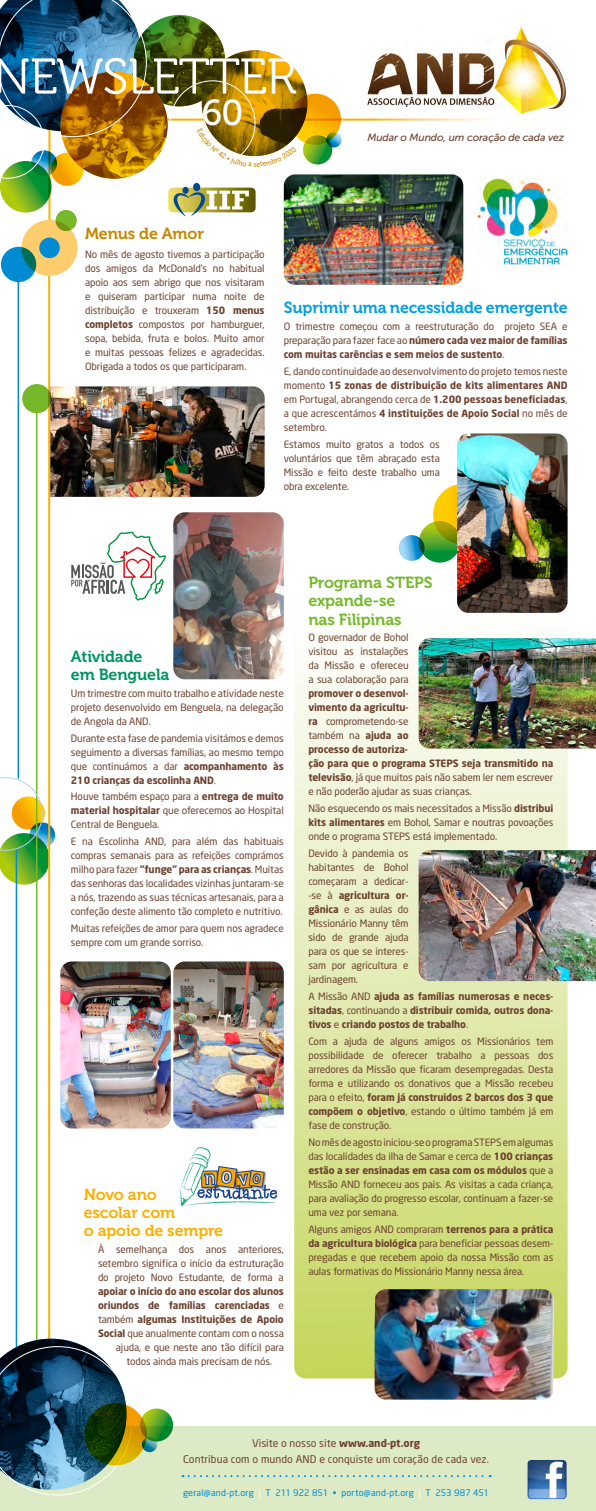
<style>
.page{position:relative;width:596px;height:1511px;background:#fff}
.page>*{position:absolute;margin:0;border:0;box-sizing:border-box;transform-origin:0 0}
.t1{font:50px "Museo 300";letter-spacing:-.015em;color:#fff}
.t2{font:36px "Museo 500";color:#fff}
.t3{font:16px/18px "Museo 700";letter-spacing:-.01em;color:#76b82a}
.t4{font:16px "Museo 700";letter-spacing:-.01em;color:#009fe3}
.t5{font:16px/18px "Museo 700";letter-spacing:-.01em;color:#f9b000}
.t6{font:16px/18px "Museo 700";letter-spacing:-.01em;color:#009460}
.t7{font:16px "Museo 700";letter-spacing:-.01em;color:#c78800}
.t8{font:10.5px/16px "Neo Sans";letter-spacing:.01em;color:#6d412e;text-align:center}
.t9{font:italic 10.5px "Museo Sans 500";letter-spacing:-.01em;color:#6d412e}
.t10{font:10px/14px "Neo Sans";letter-spacing:-.01em;color:#6d412e;text-align:justify}
.t11{font:700 10px/14px "Neo Sans";letter-spacing:-.01em;color:#6d412e}
.t12{font:9px "Neo Sans";letter-spacing:.015em;color:#008bd2}
.s1{font-weight:700}
.s2{font-weight:400}
.s3{color:#fff}
</style>
<div class="page">
<svg style="left:294px;top:664px;width:273px;height:714px;background:#dfe8a9"></svg>
<img style="left:50px;top:386px;width:214px;height:111px">
<hr style="left:18px;top:281px;width:1px;height:497px;background:#008bd2">
<img style="left:362px;top:26px;width:204px;height:93px">
<img style="left:201px;top:50px;width:106px;height:106px;border-radius:53px">
<svg style="left:289px;top:94px;width:52px;height:51px;background:#c98801"></svg>
<svg style="left:326px;top:132px;width:15px;height:15px"></svg>
<svg style="left:303px;top:135px;width:29px;height:29px"></svg>
<img style="left:133px;top:15px;width:92px;height:91px;border-radius:46px">
<img style="left:60px;top:72px;width:107px;height:107px;border-radius:54px">
<hr style="left:48px;top:130px;width:2px;height:98px;background:#f9b000">
<svg style="left:0;top:161px;width:52px;height:51px"></svg>
<svg style="left:51px;top:153px;width:33px;height:33px"></svg>
<img style="left:0;top:0;width:147px;height:179px">
<svg style="left:29px;top:822px;width:26px;height:26px"></svg>
<hr style="left:48px;top:252px;width:2px;height:1258px;background:#f9b000">
<hr style="left:36px;top:413px;width:1px;height:1097px;background:#76b82a">
<svg style="left:0;top:777px;width:49px;height:107px"></svg>
<div style="left:21px;top:220px;width:56px;height:56px;background:#fdcc6d;border-radius:50%"></div>
<div style="left:39px;top:237px;width:21px;height:21px;background:#008bd2;border-radius:50%"></div>
<svg style="left:1px;top:247px;width:35px;height:35px"></svg>
<svg style="left:56px;top:210px;width:20px;height:20px"></svg>
<div style="left:56px;top:210px;width:21px;height:21px;border:1px solid #76b82a;border-radius:50%"></div>
<hr style="left:16px;top:849px;width:1px;height:661px;background:#008bd2">
<div style="left:22px;top:384px;width:29px;height:29px;background:#76b82a;border-radius:50%"></div>
<div style="left:193px;top:183px;width:7px;height:8px;background:#004994;border-radius:50%"></div>
<svg style="left:168px;top:185px;width:87px;height:31px"></svg>
<div style="left:0;top:1426px;width:595px;height:84px;background:#dceac5"></div>
<svg style="left:182px;top:1475px;width:308px;height:1px"></svg>
<svg style="left:0;top:1338px;width:132px;height:157px"></svg>
<svg style="left:84px;top:1402px;width:63px;height:63px;background:#585b03"></svg>
<svg style="left:142px;top:1436px;width:15px;height:15px"></svg>
<svg style="left:140px;top:1408px;width:33px;height:33px"></svg>
<img style="left:527px;top:1460px;width:39px;height:39px">
<svg style="left:71px;top:531px;width:95px;height:69px"></svg>
<svg style="left:398px;top:484px;width:59px;height:79px"></svg>
<svg style="left:180px;top:1147px;width:97px;height:59px"></svg>
<img style="left:418px;top:850px;width:177px;height:131px">
<img style="left:477px;top:179px;width:90px;height:85px">
<img style="left:374px;top:1288px;width:179px;height:111px">
<img style="left:283px;top:174px;width:180px;height:111px">
<img style="left:457px;top:433px;width:110px;height:180px">
<img style="left:173px;top:512px;width:110px;height:167px">
<img style="left:60px;top:961px;width:111px;height:167px">
<img style="left:173px;top:961px;width:110px;height:167px">
<img style="left:418px;top:638px;width:177px;height:110px">
<svg style="left:207px;top:128px;width:89px;height:29px"></svg>
<h1 class="t1" style="left:-8px;top:49px;width:305px">NEWSLETTER</h1>
<h2 class="t2" style="left:202px;top:93px;width:43px">60</h2>
<p class="t9" style="left:367px;top:132px;width:198px">Mudar o Mundo, um coração de cada vez</p>
<h3 class="t7" style="left:85px;top:224px;width:120px">Menus de Amor</h3>
<p class="t10" style="left:85px;top:247px;width:181px">No mês de agosto tivemos a participação dos amigos da McDonald’s no habitual apoio aos sem abrigo que nos visitaram e quiseram participar numa noite de distribuição e trouxeram <span class="s1">150 menus completos</span> compostos por hamburguer, sopa, bebida, fruta e bolos. Muito amor e muitas pessoas felizes e agradecidas.<br>Obrigada a todos os que participaram.</p>
<h3 class="t4" style="left:283px;top:299px;width:285px">Suprimir uma necessidade emergente</h3>
<p class="t10" style="left:283px;top:319px;width:285px">O trimestre começou com a reestruturação do projeto SEA e preparação para fazer face ao <span class="s1">número cada vez maior de famílias com muitas carências e sem meios de sustento</span>.</p>
<p class="t10" style="left:283px;top:364px;width:285px">E, dando continuidade ao desenvolvimento do projeto temos neste momento <span class="s1">15 zonas de distribuição de kits alimentares AND </span>em Portugal, abrangendo cerca de <span class="s1">1.200 pessoas beneficiadas</span>, a que acrescentámos <span class="s1">4 instituições de Apoio Social</span> no mês de setembro.</p>
<p class="t10" style="left:283px;top:437px;width:157px">Estamos muito gratos a todos os voluntários que têm abraçado esta Missão e feito deste trabalho uma obra excelente.</p>
<h3 class="t6" style="left:71px;top:647px;width:100px">Atividade em Benguela</h3>
<p class="t10" style="left:71px;top:686px;width:214px">Um trimestre com muito trabalho e atividade neste projeto desenvolvido em Benguela, na delegação de Angola da AND.</p>
<p class="t10" style="left:71px;top:730px;width:214px">Durante esta fase de pandemia visitámos e demos seguimento a diversas famílias, ao mesmo tempo que continuámos a dar <span class="s1">acompanhamento às 210 crianças da escolinha AND</span>.</p>
<p class="t10" style="left:71px;top:789px;width:214px">Houve também espaço para a <span class="s1">entrega de muito material hospitalar</span> que oferecemos ao Hospital Central de Benguela.</p>
<p class="t10" style="left:71px;top:834px;width:214px">E na Escolinha AND, para além das habituais compras semanais para as refeições comprámos milho para fazer <span class="s1">“funge” para as crianças</span>. Muitas das senhoras das localidades vizinhas juntaram-se a nós, trazendo as suas técnicas artesanais, para a confeção deste alimento tão completo e nutritivo.</p>
<p class="t10" style="left:71px;top:921px;width:214px">Muitas refeições de amor para quem nos agradece sempre com um grande sorriso.</p>
<h3 class="t5" style="left:84px;top:1185px;width:141px">Novo ano<br>escolar com<br>o apoio de sempre</h3>
<p class="t10" style="left:98px;top:1242px;width:187px">À semelhança dos anos anteriores, setembro significa o início da estruturação do projeto Novo Estudante, de forma a</p>
<p class="t11" style="left:98px;top:1284px;width:187px">apoiar o início do ano escolar dos alunos</p>
<p class="t11" style="left:98px;top:1298px;width:187px">oriundos de famílias carenciadas <span class="s2">e</span></p>
<p class="t11" style="left:98px;top:1312px;width:187px"><span class="s2">também</span> algumas Instituições de Apoio</p>
<p class="t10" style="left:98px;top:1326px;width:187px"><span class="s1">Social</span> que anualmente contam com o nossa</p>
<p class="t10" style="left:116px;top:1340px;width:169px">ajuda, e que neste ano tão difícil para</p>
<p class="t10" style="left:126px;top:1354px;width:147px">todos ainda mais precisam de nós.</p>
<h3 class="t3" style="left:308px;top:574px;width:125px">Programa STEPS expande-se<br>nas Filipinas</h3>
<p class="t10" style="left:308px;top:630px;width:102px">O governador de Bohol visitou as instalações da Missão e ofereceu a sua colaboração para</p>
<p class="t11" style="left:308px;top:686px;width:246px">promover o desenvol-<br>vimento da agricultu-<br>ra <span class="s2">comprometendo-se<br>também na</span> ajuda ao<br>processo de autoriza-<br>ção para que o programa STEPS seja transmitido na televisão<span class="s2">, já que muitos pais não sabem ler nem escrever e não poderão ajudar as suas crianças.</span></p>
<p class="t10" style="left:308px;top:801px;width:246px">Não esquecendo os mais necessitados a Missão <span class="s1">distribui kits alimentares</span> em Bohol, Samar e noutras povoações onde o programa STEPS está implementado.</p>
<p class="t10" style="left:308px;top:846px;width:102px">Devido à pandemia os habitantes de Bohol começaram a dedicar--se à <span class="s1">agricultura or&shy;gânica</span> e as aulas do Missionário Manny têm sido de grande ajuda para os que se interes&shy;sam por agricultura e jardinagem.</p>
<p class="t11" style="left:308px;top:988px;width:246px;text-align:justify"><span class="s2">A Missão AND</span> ajuda as famílias numerosas e neces&shy;sitadas<span class="s2">, continuando a</span> distribuir comida, outros dona&shy;tivos <span class="s2">e</span> criando postos de trabalho<span class="s2">.</span></p>
<p class="t10" style="left:308px;top:1033px;width:246px">Com a ajuda de alguns amigos os Missionários tem possibilidade de oferecer trabalho a pessoas dos arredores da Missão que ficaram desempregadas. Desta forma e utilizando os donativos que a Missão recebeu para o efeito, <span class="s1">foram já construidos 2 barcos dos 3 que compõem o objetivo</span>, estando o último também já em fase de construção.</p>
<p class="t10" style="left:308px;top:1134px;width:246px">No mês de agosto iniciou-se o programa STEPS em algumas das localidades da ilha de Samar e cerca de <span class="s1">100 crianças estão a ser ensinadas em casa com os módulos</span> que a Missão AND forneceu aos pais. As visitas a cada criança, para avaliação do progresso escolar, continuam a fazer-se uma vez por semana.</p>
<p class="t10" style="left:308px;top:1221px;width:246px">Alguns amigos AND compraram <span class="s1">terrenos para a prática da agricultura biológica</span> para beneficiar pessoas desem&shy;pregadas e que recebem apoio da nossa Missão com as aulas formativas do Missionário Manny nessa área.</p>
<p class="t8" style="left:183px;top:1434px;width:307px">Visite o nosso site <span class="s1">www.and-pt.org<br></span>Contribua com o mundo AND e conquiste um coração de cada vez.</p>
<p class="t12" style="left:183px;top:1486px;width:307px">geral@and-pt.org <span class="s3">|</span> T 211 922 851 • porto@and-pt.org <span class="s3">|</span> T 253 987 451</p>
</div>
